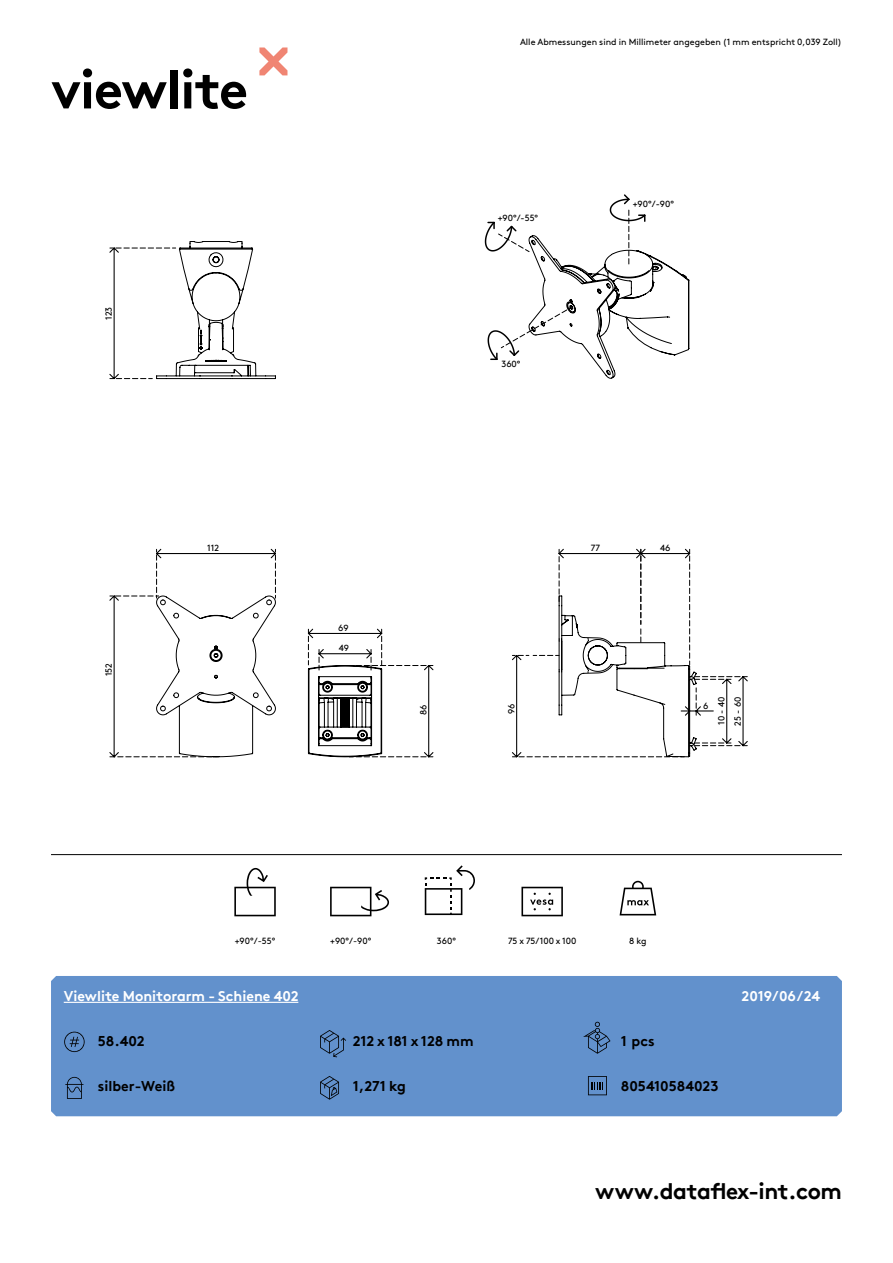
<style>
.page{position:relative;width:893px;height:1263px;background:#fff}
.page>*{position:absolute;margin:0;border:0;box-sizing:border-box;transform-origin:0 0}
.hoofdstuk{font:700 54px "Brown Pro TT";letter-spacing:-.02em;color:#000}
.t1{font:700 22.5px "Brown Pro TT";letter-spacing:-.02em;color:#000}
.specificaties{font:700 14.25px "Brown Pro TT";color:#000}
.t2{font:700 14.25px "Brown Pro TT";color:#fff}
.t3{font:9px "Brown";color:#000}
.t4{font:9px/16.4px "Brown Pro TT Regular Alt";color:#000}
</style>
<div class="page">
<svg style="left:259px;top:47px;width:28px;height:28px"></svg>
<hr style="left:51px;top:854px;width:791px;height:1px;background:#000">
<svg style="left:234px;top:868px;width:42px;height:48px"></svg>
<svg style="left:330px;top:887px;width:59px;height:29px"></svg>
<svg style="left:425px;top:865px;width:50px;height:50px"></svg>
<svg style="left:521px;top:887px;width:42px;height:29px"></svg>
<svg style="left:620px;top:881px;width:36px;height:34px"></svg>
<div style="left:51px;top:976px;width:791px;height:140px;background:#6291cc"></div>
<svg style="left:110px;top:549px;width:166px;height:208px"></svg>
<svg style="left:110px;top:241px;width:166px;height:139px"></svg>
<svg style="left:484px;top:194px;width:206px;height:185px"></svg>
<svg style="left:512px;top:548px;width:235px;height:210px"></svg>
<svg style="left:308px;top:629px;width:125px;height:128px"></svg>
<svg style="left:64px;top:1032px;width:21px;height:20px"></svg>
<svg style="left:65px;top:1077px;width:18px;height:22px"></svg>
<svg style="left:320px;top:1030px;width:26px;height:27px"></svg>
<svg style="left:583px;top:1022px;width:27px;height:32px"></svg>
<svg style="left:320px;top:1076px;width:19px;height:24px"></svg>
<svg style="left:588px;top:1076px;width:19px;height:19px"></svg>
<hr style="left:64px;top:1002px;width:234px;height:1px;background:#fff">
<p class="hoofdstuk" style="left:51px;top:46px;width:198px">viewlite</p>
<p class="t4" style="left:100px;top:320px;width:15px;rotate:-90deg">123</p>
<p class="t4" style="left:100px;top:676px;width:15px;rotate:-90deg">152</p>
<p class="t4" style="left:207px;top:539px;width:13px">112</p>
<p class="t4" style="left:338px;top:619px;width:12px">69</p>
<p class="t4" style="left:339px;top:639px;width:12px">49</p>
<p class="t4" style="left:414px;top:715px;width:12px;rotate:-90deg">86</p>
<p class="t3" style="left:520px;top:35px;width:323px">Alle Abmessungen sind in Millimeter angegeben (1 mm entspricht 0,039 Zoll)</p>
<p class="t4" style="left:498px;top:209px;width:42px">+90°/-55°</p>
<p class="t4" style="left:501px;top:355px;width:21px">360°</p>
<p class="t4" style="left:633px;top:195px;width:43px">+90°/-90°</p>
<p class="t4" style="left:502px;top:714px;width:12px;rotate:-90deg">96</p>
<p class="t4" style="left:591px;top:539px;width:11px">77</p>
<p class="t4" style="left:660px;top:539px;width:12px">46</p>
<p class="t4" style="left:703px;top:697px;width:7px">6</p>
<p class="t4" style="left:712px;top:725px;width:31px;rotate:-90deg">10 - 40<br>25 - 60</p>
<p class="t3" style="left:235px;top:934px;width:42px">+90°/-55°</p>
<p class="t3" style="left:330px;top:934px;width:43px">+90°/-90°</p>
<p class="t3" style="left:437px;top:934px;width:21px">360°</p>
<p class="t3" style="left:508px;top:934px;width:70px">75 x 75/100 x 100</p>
<p class="t3" style="left:629px;top:934px;width:19px">8 kg</p>
<h3 class="t2" style="left:64px;top:985px;width:236px">Viewlite Monitorarm - Schiene 402</h3>
<h3 class="t2" style="left:742px;top:985px;width:80px">2019/06/24</h3>
<h3 class="specificaties" style="left:98px;top:1029px;width:48px">58.402</h3>
<p class="specificaties" style="left:98px;top:1074px;width:79px">silber-Weiß</p>
<p class="specificaties" style="left:353px;top:1029px;width:122px">212 x 181 x 128 mm</p>
<p class="specificaties" style="left:621px;top:1029px;width:35px">1 pcs</p>
<p class="specificaties" style="left:353px;top:1074px;width:54px">1,271 kg</p>
<h3 class="specificaties" style="left:621px;top:1074px;width:99px">805410584023</h3>
<h2 class="t1" style="left:595px;top:1173px;width:248px">www.dataflex-int.com</h2>
</div>
